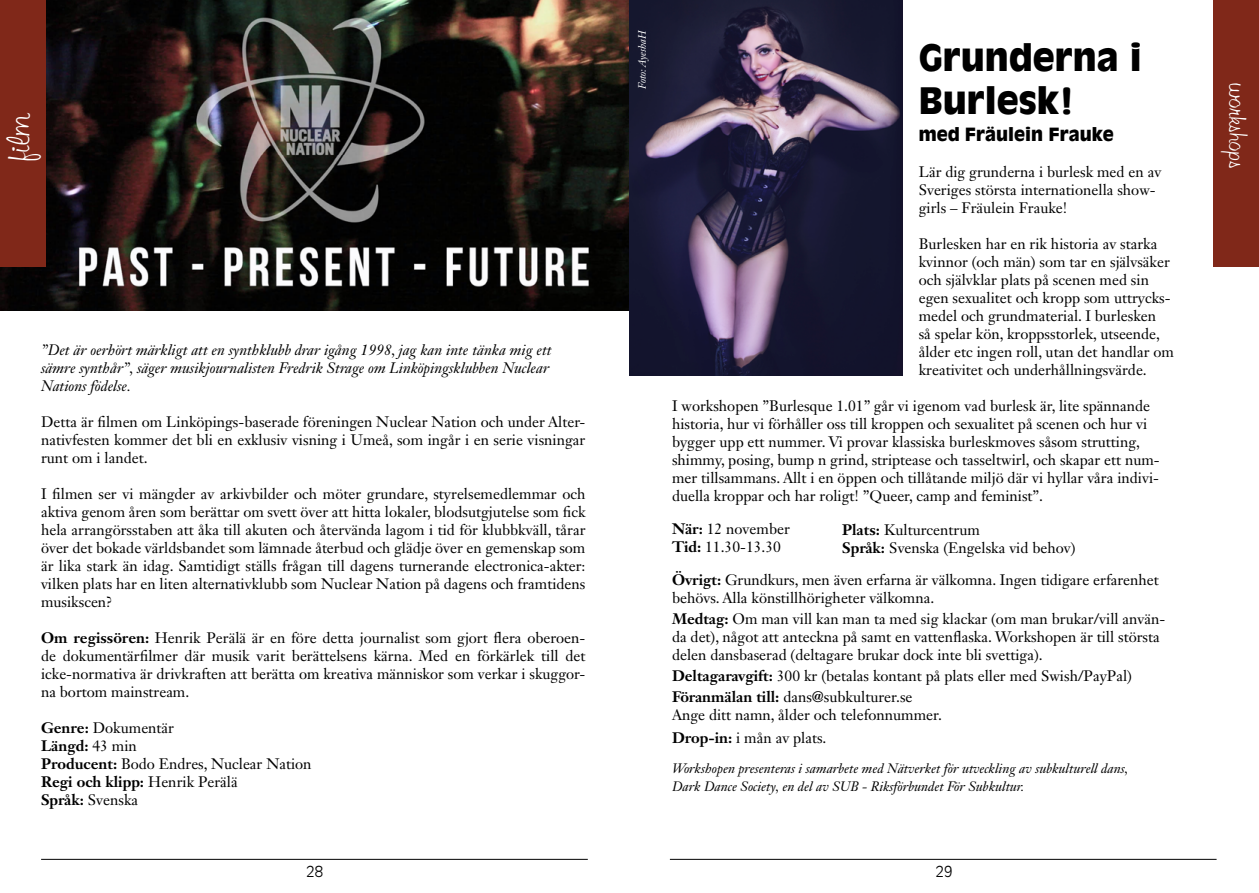
<style>
.page{position:relative;width:1259px;height:893px;background:#fff}
.page>*{position:absolute;margin:0;border:0;box-sizing:border-box;transform-origin:0 0}
.t1{font:39px "Libby";color:#fff}
.t2{font:900 36px "Antique Olive Std";color:#000}
.t3{font:30px "Libby";color:#fff}
.t4{font:900 18px "Antique Olive Std";color:#000}
.t5{font:15px/18px "Janson Text LT Std";color:#000}
.t6{font:italic 15px/18px "Janson Text LT Std";color:#000}
.t7{font:300 15px "Antique Olive Std";color:#000}
.t8{font:italic 13.5px/18px "Janson Text LT Std";color:#000}
.t9{font:italic 10.5px "Janson Text LT Std";color:#fff}
.s1{font-weight:700}
</style>
<div class="page">
<hr style="left:41px;top:859px;width:547px;height:1px;background:#000">
<hr style="left:670px;top:859px;width:546px;height:1px;background:#000">
<div style="left:1213px;top:0;width:46px;height:266px;background:#802819"></div>
<img style="left:0;top:0;width:629px;height:310px">
<img style="left:629px;top:0;width:273px;height:375px">
<div style="left:0;top:0;width:45px;height:266px;background:#802819"></div>
<h1 class="t1" style="left:-2px;top:161px;width:50px;rotate:-90deg">film</h1>
<p class="t6" style="left:41px;top:341px;width:512px">”Det är oerhört märkligt att en synthklubb drar igång 1998, jag kan inte tänka mig ett sämre synthår”, säger musikjournalisten Fredrik Strage om Linköpingsklubben Nuclear<br>Nations födelse.</p>
<p class="t5" style="left:41px;top:413px;width:546px;text-align:justify">Detta är filmen om Linköpings-baserade föreningen Nuclear Nation och under Alter&shy;nativfesten kommer det bli en exklusiv visning i Umeå, som ingår i en serie visningar runt om i landet.</p>
<p class="t5" style="left:41px;top:485px;width:546px;text-align:justify">I filmen ser vi mängder av arkivbilder och möter grundare, styrelsemedlemmar och aktiva genom åren som berättar om svett över att hitta lokaler, blodsutgjutelse som fick hela arrangörsstaben att åka till akuten och återvända lagom i tid för klubbkväll, tårar över det bokade världsbandet som lämnade återbud och glädje över en gemenskap som är lika stark än idag. Samtidigt ställs frågan till dagens turnerande electronica-akter: vilken plats har en liten alternativklubb som Nuclear Nation på dagens och framtidens musikscen?</p>
<p class="t5" style="left:41px;top:629px;width:546px;text-align:justify"><span class="s1">Om regissören:</span> Henrik Perälä är en före detta journalist som gjort flera oberoen&shy;de dokumentärfilmer där musik varit berättelsens kärna. Med en förkärlek till det icke-normativa är drivkraften att berätta om kreativa människor som verkar i skuggor&shy;na bortom mainstream.</p>
<p class="t5" style="left:41px;top:719px;width:272px"><span class="s1">Genre:</span> Dokumentär<br><span class="s1">Längd:</span> 43 min<br><span class="s1">Producent:</span> Bodo Endres, Nuclear Nation<br><span class="s1">Regi och klipp:</span> Henrik Perälä<br><span class="s1">Språk:</span> Svenska</p>
<p class="t9" style="left:636px;top:89px;width:61px;rotate:-90deg">Foto: AyeshaH</p>
<h2 class="t2" style="left:918px;top:36px;width:225px">Grunderna i</h2>
<h2 class="t2" style="left:918px;top:79px;width:157px">Burlesk!</h2>
<p class="t4" style="left:918px;top:124px;width:196px">med Fräulein Frauke</p>
<p class="t5" style="left:918px;top:163px;width:244px">Lär dig grunderna i burlesk med en av<br>Sveriges största internationella show&shy;girls – Fräulein Frauke!</p>
<p class="t5" style="left:918px;top:235px;width:257px">Burlesken har en rik historia av starka kvinnor (och män) som tar en självsäker och självklar plats på scenen med sin egen sexualitet och kropp som uttrycks&shy;medel och grundmaterial. I burlesken<br>så spelar kön, kroppsstorlek, utseende, ålder etc ingen roll, utan det handlar om kreativitet och underhållningsvärde.</p>
<p class="t5" style="left:672px;top:397px;width:489px">I workshopen ”Burlesque 1.01” går vi igenom vad burlesk är, lite spännande historia, hur vi förhåller oss till kroppen och sexualitet på scenen och hur vi bygger upp ett nummer. Vi provar klassiska burleskmoves såsom strutting, shimmy, posing, bump n grind, striptease och tasseltwirl, och skapar ett num&shy;mer tillsammans. Allt i en öppen och tillåtande miljö där vi hyllar våra indivi&shy;duella kroppar och har roligt! ”Queer, camp and feminist”.</p>
<p class="t5" style="left:672px;top:520px;width:119px"><span class="s1">När:</span> 12 november<br><span class="s1">Tid:</span> 11.30-13.30</p>
<p class="t5" style="left:672px;top:571px;width:488px"><span class="s1">Övrigt:</span> Grundkurs, men även erfarna är välkomna. Ingen tidigare erfarenhet behövs. Alla könstillhörigheter välkomna.</p>
<p class="t5" style="left:672px;top:610px;width:495px"><span class="s1">Medtag:</span> Om man vill kan man ta med sig klackar (om man brukar/vill använ&shy;da det), något att anteckna på samt en vattenflaska. Workshopen är till största delen dansbaserad (deltagare brukar dock inte bli svettiga).</p>
<p class="t5" style="left:672px;top:665px;width:461px;line-height:21px"><span class="s1">Deltagaravgift:</span> 300 kr (betalas kontant på plats eller med Swish/PayPal)<br><span class="s1">Föranmälan till:</span> dans@subkulturer.se</p>
<p class="t5" style="left:672px;top:704px;width:271px;line-height:22.5px">Ange ditt namn, ålder och telefonnummer.<br><span class="s1">Drop-in:</span> i mån av plats.</p>
<p class="t8" style="left:672px;top:759px;width:458px">Workshopen presenteras i samarbete med Nätverket för utveckling av subkulturell dans,<br>Dark Dance Society, en del av SUB - Riksförbundet För Subkultur.</p>
<p class="t5" style="left:842px;top:521px;width:235px"><span class="s1">Plats:</span> Kulturcentrum<br><span class="s1">Språk:</span> Svenska (Engelska vid behov)</p>
<p class="t7" style="left:306px;top:863px;width:18px">28</p>
<p class="t7" style="left:936px;top:863px;width:18px">29</p>
<h3 class="t3" style="left:1253px;top:83px;width:88px;rotate:90deg">workshops</h3>
</div>
